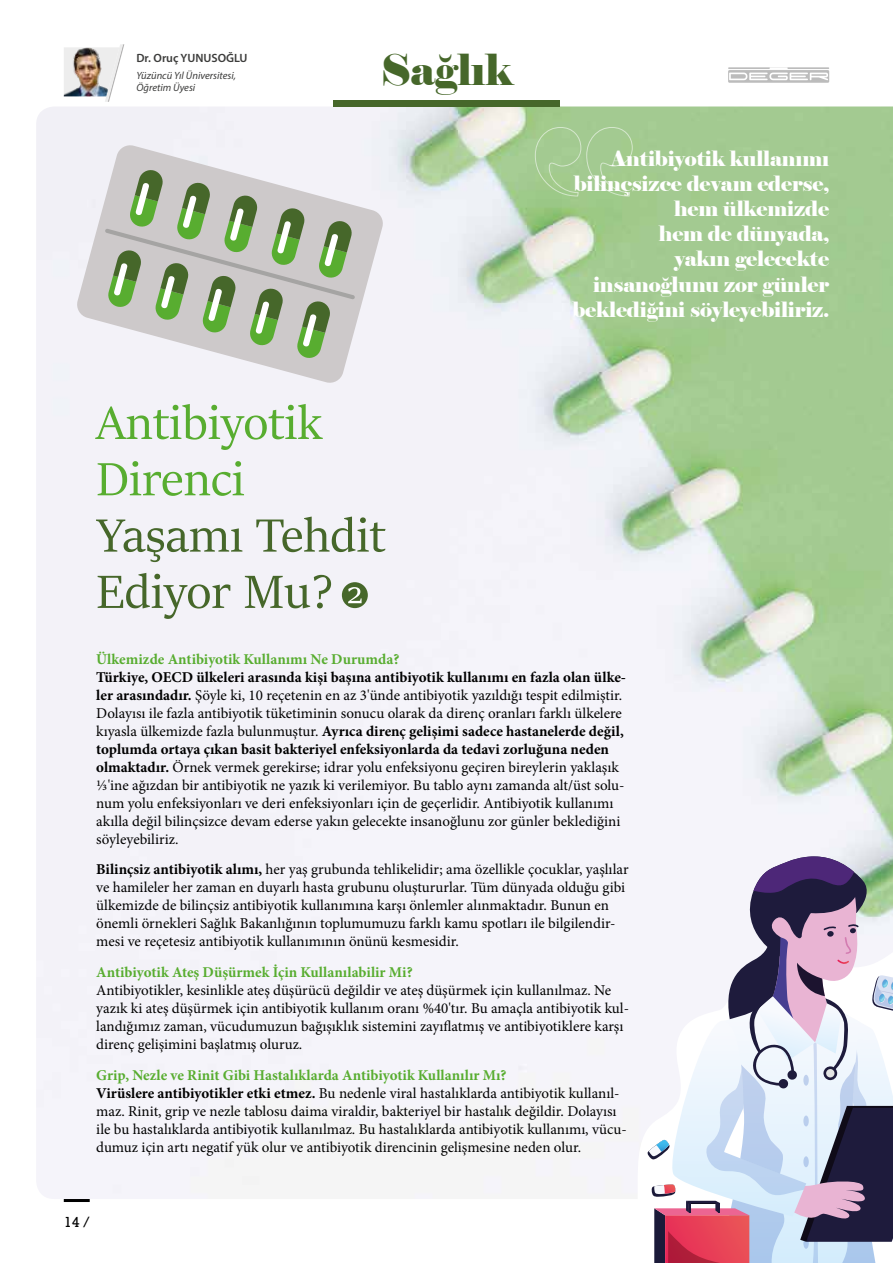
<style>
.page{position:relative;width:893px;height:1263px;background:#fff}
.page>*{position:absolute;margin:0;border:0;box-sizing:border-box;transform-origin:0 0}
.t1{font:52.05px/56.2px "Sitka Display";color:#46672a}
.t2{font:52.05px/56.2px "Sitka Display";color:#58ad30}
.t3{font:42.6px "Elephant";letter-spacing:-.01em;color:#46672a}
.t4{font:21px/25.2px "Elephant";letter-spacing:-.01em;color:#fff;text-align:right}
.t5{font:15px/18px "Minion Pro";color:#000}
.t6{font:700 15px "Minion Pro";color:#58ad30}
.t7{font:15px "Rockwell";color:#000}
.t8{font:600 12px "Myriad Pro";color:#3c3c3b}
.t9{font:italic 10.5px/12.6px "Myriad Pro";color:#3c3c3b}
.s1{font-weight:700}
.s2{font-weight:700;color:#58ad30}
</style>
<div class="page">
<img style="left:36px;top:106px;width:857px;height:1093px">
<div style="left:333px;top:100px;width:227px;height:6px;background:#46672a"></div>
<svg style="left:728px;top:70px;width:101px;height:13px"></svg>
<hr style="left:728px;top:67px;width:101px;height:2px;background:#bcbcbc">
<svg style="left:729px;top:67px;width:99px;height:13px"></svg>
<svg style="left:638px;top:927px;width:9px;height:272px;fill:#f5f4fa"></svg>
<svg style="left:647px;top:856px;width:246px;height:407px"></svg>
<svg style="left:76px;top:144px;width:308px;height:240px;fill:#f3f2f8"></svg>
<svg style="left:105px;top:169px;width:250px;height:190px;background:#b6c0ad"></svg>
<div style="left:342px;top:582px;width:26px;height:26px;background:#46672a;border-radius:50%"></div>
<svg style="left:348px;top:587px;width:14px;height:16px"></svg>
<svg style="left:535px;top:127px;width:98px;height:70px;background:#a5cc93"></svg>
<svg style="left:64px;top:44px;width:61px;height:58px"></svg>
<img style="left:64px;top:47px;width:55px;height:49px">
<hr style="left:64px;top:1199px;width:26px;height:3px;background:#000">
<p class="t8" style="left:136px;top:50px;width:113px">Dr. Oruç YUNUSOĞLU</p>
<p class="t9" style="left:136px;top:69px;width:101px">Yüzüncü Yıl Üniversitesi,<br>Öğretim Üyesi</p>
<h2 class="t3" style="left:381px;top:44px;width:133px">Sağlık</h2>
<h3 class="t4" style="left:572px;top:146px;width:258px">Antibiyotik kullanımı bilinçsizce devam ederse, hem ülkemizde<br>hem de dünyada,<br>yakın gelecekte insanoğlunu zor günler beklediğini söyleyebiliriz.</h3>
<h1 class="t2" style="left:96px;top:392px;width:227px">Antibiyotik<br>Direnci</h1>
<h1 class="t1" style="left:96px;top:505px;width:291px">Yaşamı Tehdit<br>Ediyor Mu?</h1>
<p class="t6" style="left:96px;top:648px;width:305px">Ülkemizde Antibiyotik Kullanımı Ne Durumda?</p>
<p class="t5" style="left:96px;top:668px;width:531px"><span class="s1">Türkiye, OECD ülkeleri arasında kişi başına antibiyotik kullanımı en fazla olan ülke&shy;ler arasındadır.</span> Şöyle ki, 10 reçetenin en az 3'ünde antibiyotik yazıldığı tespit edilmiştir.<br>Dolayısı ile fazla antibiyotik tüketiminin sonucu olarak da direnç oranları farklı ülkelere kıyasla ülkemizde fazla bulunmuştur. <span class="s1">Ayrıca direnç gelişimi sadece hastanelerde değil, toplumda ortaya çıkan basit bakteriyel enfeksiyonlarda da tedavi zorluğuna neden olmaktadır.</span> Örnek vermek gerekirse; idrar yolu enfeksiyonu geçiren bireylerin yaklaşık 1/3'ine ağızdan bir antibiyotik ne yazık ki verilemiyor. Bu tablo aynı zamanda alt/üst solu&shy;num yolu enfeksiyonları ve deri enfeksiyonları için de geçerlidir. Antibiyotik kullanımı akılla değil bilinçsizce devam ederse yakın gelecekte insanoğlunu zor günler beklediğini söyleyebiliriz.</p>
<p class="t5" style="left:96px;top:861px;width:534px"><span class="s1">Bilinçsiz antibiyotik alımı,</span> her yaş grubunda tehlikelidir; ama özellikle çocuklar, yaşlılar ve hamileler her zaman en duyarlı hasta grubunu oluştururlar. Tüm dünyada olduğu gibi ülkemizde de bilinçsiz antibiyotik kullanımına karşı önlemler alınmaktadır. Bunun en önemli örnekleri Sağlık Bakanlığının toplumumuzu farklı kamu spotları ile bilgilendir&shy;mesi ve reçetesiz antibiyotik kullanımının önünü kesmesidir.</p>
<p class="t6" style="left:96px;top:962px;width:318px">Antibiyotik Ateş Düşürmek İçin Kullanılabilir Mi?</p>
<p class="t5" style="left:96px;top:981px;width:534px">Antibiyotikler, kesinlikle ateş düşürücü değildir ve ateş düşürmek için kullanılmaz. Ne yazık ki ateş düşürmek için antibiyotik kullanım oranı %40'tır. Bu amaçla antibiyotik kul&shy;landığımız zaman, vücudumuzun bağışıklık sistemini zayıflatmış ve antibiyotiklere karşı direnç gelişimini başlatmış oluruz.</p>
<p class="t5" style="left:96px;top:1066px;width:532px"><span class="s2">Grip, Nezle ve Rinit Gibi Hastalıklarda Antibiyotik Kullanılır Mı?<br></span><span class="s1">Virüslere antibiyotikler etki etmez.</span> Bu nedenle viral hastalıklarda antibiyotik kullanıl&shy;maz. Rinit, grip ve nezle tablosu daima viraldir, bakteriyel bir hastalık değildir. Dolayısı ile bu hastalıklarda antibiyotik kullanılmaz. Bu hastalıklarda antibiyotik kullanımı, vücu&shy;dumuz için artı negatif yük olur ve antibiyotik direncinin gelişmesine neden olur.</p>
<p class="t7" style="left:64px;top:1213px;width:27px">14/</p>
</div>
